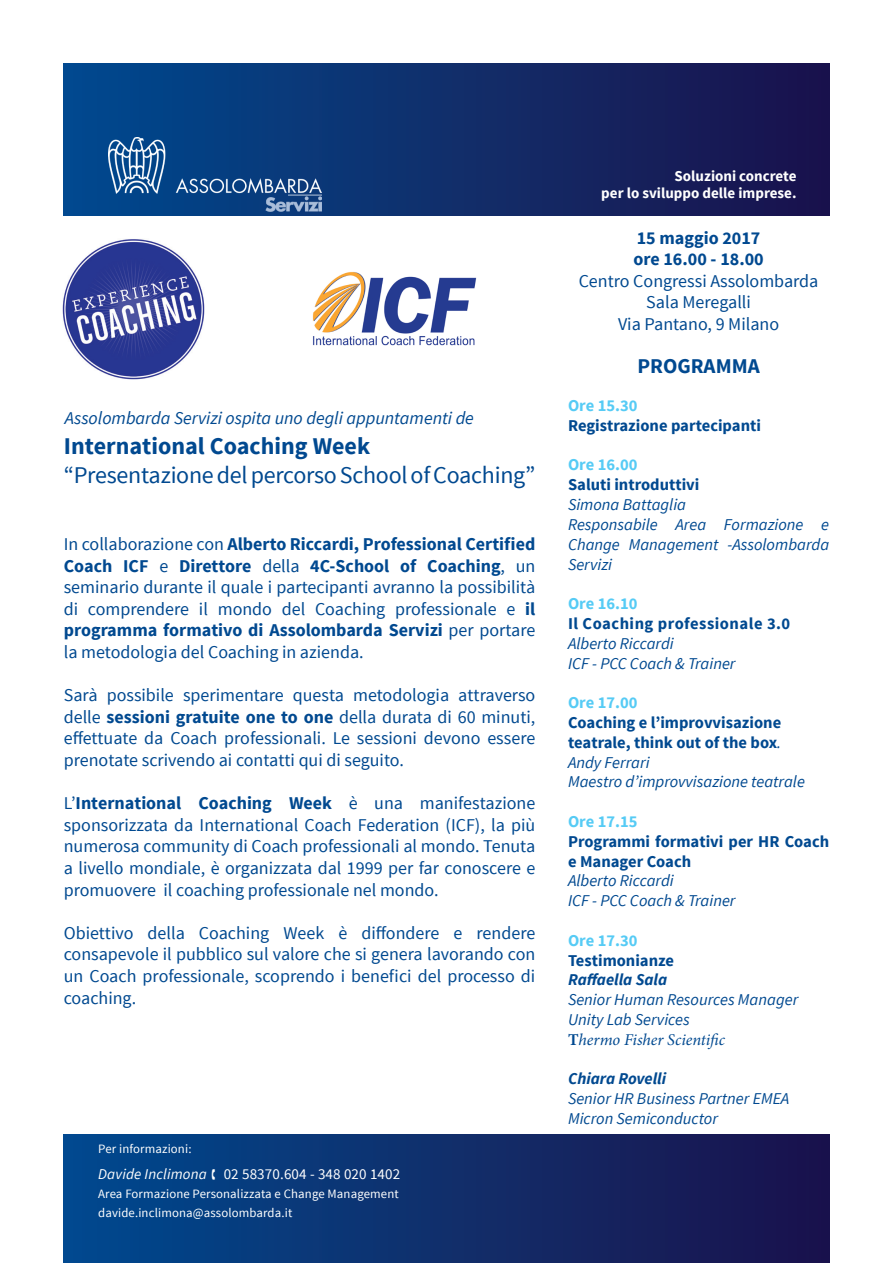
<style>
.page{position:relative;width:893px;height:1263px;background:#fff}
.page>*{position:absolute;margin:0;border:0;box-sizing:border-box;transform-origin:0 0}
.t1{font:24px "Source Sans Pro";letter-spacing:-.01em;color:#014990}
.t2{font:700 24px "Source Sans Pro";color:#014990}
.t3{font:700 21px "Source Sans Pro";color:#014990}
.t4{font:18px/21.6px "Source Sans Pro";color:#014990;text-align:justify}
.t5{font:italic 18px "Source Sans Pro";color:#014990}
.t6{font:700 18px "Source Sans Pro";color:#014990}
.t7{font:italic 16.5px/19.8px "Source Sans Pro";color:#014990;text-align:justify}
.t8{font:700 16.5px/19.8px "Source Sans Pro";color:#014990}
.t9{font:700 16.5px "Source Sans Pro";color:#56cbf5}
.t10{font:700 16.5px "Source Sans Pro";letter-spacing:.03em;color:#014990}
.t11{font:italic 700 16.5px "Source Sans Pro";color:#014990}
.t12{font:italic 16.5px "Minion Pro";letter-spacing:-.005em;color:#014990}
.t13{font:700 15px/17.2px "Source Sans Pro";color:#fff;text-align:right}
.t14{font:15px "Source Sans Pro";letter-spacing:.01em;color:#fff}
.t15{font:12.75px "Source Sans Pro";letter-spacing:.01em;color:#fff}
.s1{font-weight:700}
.s2{font-style:italic}
.s3{font-weight:400;font-style:italic}
.s4{font-weight:700;font-style:normal}
</style>
<div class="page">
<div style="left:64px;top:1134px;width:765px;height:129px;background:linear-gradient(to right,#014a8e,#1c124a)"></div>
<div style="left:64px;top:64px;width:765px;height:152px;background:linear-gradient(to right,#014a8e,#1c124a)"></div>
<img style="left:108px;top:137px;width:213px;height:79px">
<img style="left:62px;top:239px;width:142px;height:141px">
<img style="left:312px;top:272px;width:165px;height:74px">
<svg style="left:212px;top:1169px;width:3px;height:11px"></svg>
<p class="t5" style="left:65px;top:407px;width:410px">Assolombarda Servizi ospita uno degli appuntamenti de</p>
<p class="t2" style="left:64px;top:431px;width:308px">International Coaching Week</p>
<p class="t1" style="left:64px;top:460px;width:473px">“Presentazione del percorso School of Coaching”</p>
<p class="t4" style="left:64px;top:533px;width:473px">In collaborazione con <span class="s1">Alberto Riccardi, Professional Certified Coach ICF</span> e <span class="s1">Direttore</span> della <span class="s1">4C-School of Coaching</span>, un seminario durante il quale i partecipanti avranno la possibilità di comprendere il mondo del Coaching professionale e <span class="s1">il programma formativo di Assolombarda Servizi</span> per portare la metodologia del Coaching in azienda.</p>
<p class="t4" style="left:64px;top:685px;width:473px">Sarà possibile sperimentare questa metodologia attraverso delle <span class="s1">sessioni gratuite one to one</span> della durata di 60 minuti, effettuate da Coach professionali. Le sessioni devono essere prenotate scrivendo ai contatti qui di seguito.</p>
<p class="t4" style="left:64px;top:793px;width:473px">L’<span class="s1">International Coaching Week</span> è una manifestazione sponsorizzata da International Coach Federation (ICF), la più numerosa community di Coach professionali al mondo. Tenuta a livello mondiale, è organizzata dal 1999 per far conoscere e promuovere il coaching professionale nel mondo.</p>
<p class="t4" style="left:64px;top:922px;width:473px">Obiettivo della Coaching Week è diffondere e rendere consapevole il pubblico sul valore che si genera lavorando con un Coach professionale, scoprendo i benefici del processo di coaching.</p>
<p class="t15" style="left:98px;top:1141px;width:95px">Per informazioni:</p>
<p class="t14" style="left:98px;top:1165px;width:304px"><span class="s2">Davide Inclimona</span> 02 58370.604 - 348 020 1402</p>
<p class="t15" style="left:98px;top:1186px;width:302px">Area Formazione Personalizzata e Change Management</p>
<p class="t15" style="left:98px;top:1204px;width:196px">davide.inclimona@assolombarda.it</p>
<p class="t13" style="left:601px;top:168px;width:197px">Soluzioni concrete<br>per lo sviluppo delle imprese.</p>
<p class="t6" style="left:637px;top:226px;width:125px">15 maggio 2017</p>
<p class="t6" style="left:633px;top:248px;width:132px">ore 16.00 - 18.00</p>
<p class="t4" style="left:579px;top:270px;width:241px">Centro Congressi Assolombarda</p>
<p class="t4" style="left:646px;top:292px;width:106px">Sala Meregalli</p>
<p class="t4" style="left:618px;top:314px;width:163px">Via Pantano, 9 Milano</p>
<p class="t3" style="left:637px;top:352px;width:124px">PROGRAMMA</p>
<p class="t9" style="left:568px;top:395px;width:71px">Ore 15.30</p>
<p class="t8" style="left:568px;top:416px;width:194px">Registrazione partecipanti</p>
<p class="t9" style="left:568px;top:454px;width:71px">Ore 16.00</p>
<p class="t8" style="left:568px;top:475px;width:133px">Saluti introduttivi</p>
<p class="t7" style="left:568px;top:495px;width:120px">Simona Battaglia</p>
<p class="t7" style="left:568px;top:514px;width:263px">Responsabile Area Formazione e Change Management -Assolombarda Servizi</p>
<p class="t9" style="left:568px;top:593px;width:71px">Ore 16.10</p>
<p class="t10" style="left:568px;top:613px;width:224px">Il Coaching professionale 3.0</p>
<p class="t7" style="left:568px;top:633px;width:107px">Alberto Riccardi</p>
<p class="t7" style="left:568px;top:653px;width:169px">ICF - PCC Coach &amp; Trainer</p>
<p class="t9" style="left:568px;top:692px;width:71px">Ore 17.00</p>
<p class="t8" style="left:568px;top:713px;width:215px">Coaching e l’improvvisazione</p>
<p class="t8" style="left:568px;top:733px;width:215px">teatrale, think out of the box<span class="s3">.</span></p>
<p class="t7" style="left:568px;top:752px;width:83px">Andy Ferrari</p>
<p class="t7" style="left:568px;top:772px;width:238px">Maestro d’improvvisazione teatrale</p>
<p class="t9" style="left:568px;top:811px;width:71px">Ore 17.15</p>
<p class="t8" style="left:568px;top:832px;width:263px">Programmi formativi per HR Coach e Manager Coach</p>
<p class="t7" style="left:568px;top:871px;width:107px">Alberto Riccardi</p>
<p class="t7" style="left:568px;top:891px;width:169px">ICF - PCC Coach &amp; Trainer</p>
<p class="t9" style="left:568px;top:930px;width:71px">Ore 17.30</p>
<p class="t8" style="left:568px;top:951px;width:108px">Testimonianze</p>
<p class="t11" style="left:568px;top:969px;width:101px">Raffaella Sala</p>
<p class="t7" style="left:568px;top:990px;width:232px">Senior Human Resources Manager</p>
<p class="t7" style="left:568px;top:1009px;width:123px">Unity Lab Services</p>
<p class="t12" style="left:568px;top:1028px;width:158px"><span class="s4">T</span>hermo Fisher Scientific</p>
<p class="t11" style="left:568px;top:1068px;width:100px">Chiara Rovelli</p>
<p class="t7" style="left:568px;top:1089px;width:223px">Senior HR Business Partner EMEA</p>
<p class="t7" style="left:568px;top:1108px;width:152px">Micron Semiconductor</p>
</div>
